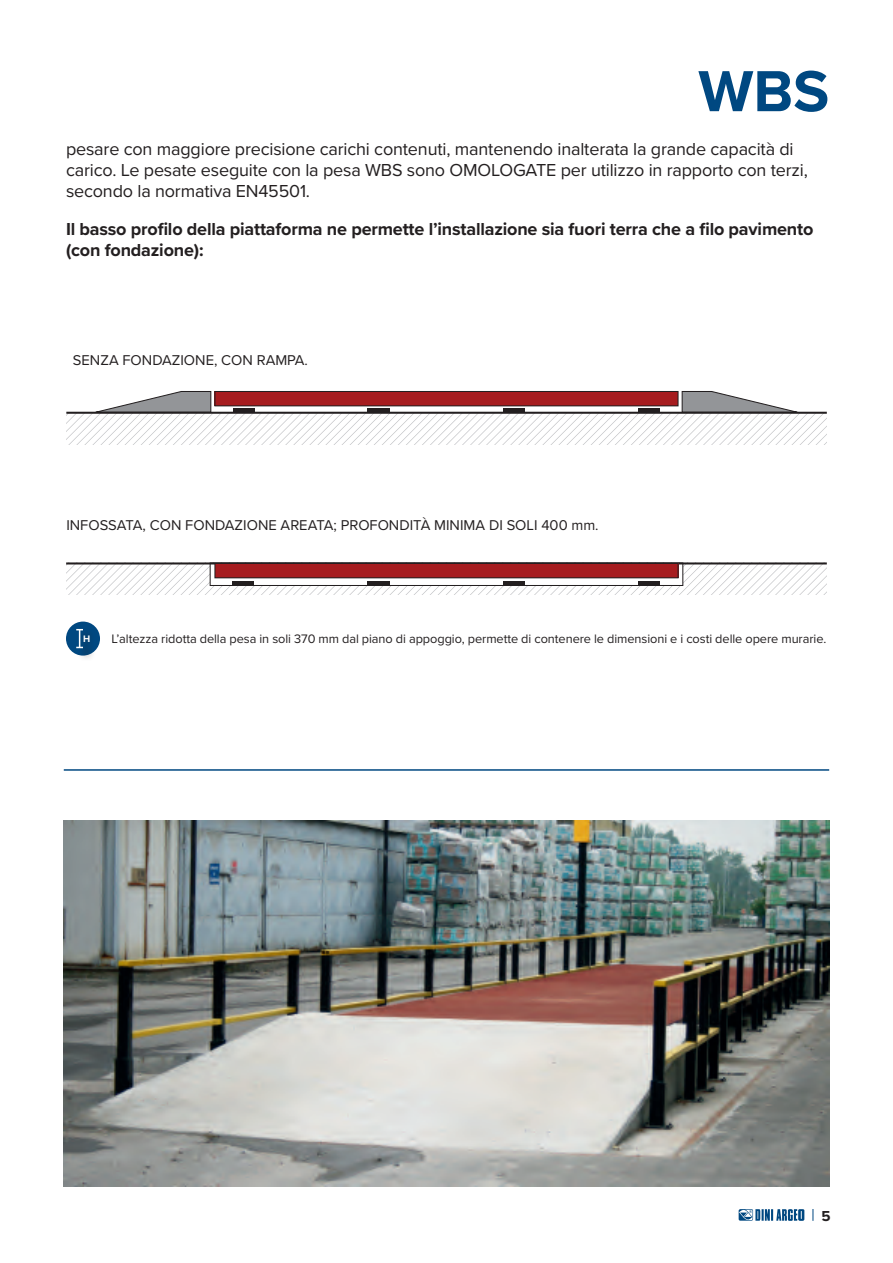
<style>
.page{position:relative;width:893px;height:1263px;background:#fff}
.page>*{position:absolute;margin:0;border:0;box-sizing:border-box;transform-origin:0 0}
.t1{font:700 60px "Proxima Nova";color:#004881}
.t2{font:18px/21px "Proxima Nova";letter-spacing:-.01em;color:#231f20}
.t3{font:700 18px/21px "Proxima Nova";letter-spacing:-.01em;color:#231f20}
.t4{font:700 15px "Proxima Nova";color:#231f20}
.t5{font:14.7px "Proxima Nova";color:#231f20}
.t6{font:12.75px "Proxima Nova";letter-spacing:-.005em;color:#231f20}
.t7{font:700 9.75px "Proxima Nova";color:#fff}
</style>
<div class="page">
<svg style="left:813px;top:1209px;width:1px;height:12px"></svg>
<svg style="left:739px;top:1209px;width:65px;height:12px"></svg>
<div style="left:66px;top:621px;width:34px;height:35px;background:#004881;border-radius:50%"></div>
<div style="left:76px;top:628px;width:20px;height:33px;background:#231f20;opacity:.75"></div>
<svg style="left:76px;top:629px;width:7px;height:19px"></svg>
<svg style="left:66px;top:391px;width:761px;height:54px"></svg>
<hr style="left:66px;top:412px;width:761px;height:2px;background:#231f20">
<svg style="left:66px;top:564px;width:761px;height:31px"></svg>
<div style="left:210px;top:563px;width:473px;height:22px;background:linear-gradient(to right,#fdfdfd,#fff)"></div>
<hr style="left:233px;top:581px;width:21px;height:4px;background:#231f20">
<hr style="left:367px;top:581px;width:22px;height:4px;background:#231f20">
<hr style="left:503px;top:581px;width:22px;height:4px;background:#231f20">
<hr style="left:638px;top:581px;width:22px;height:4px;background:#231f20">
<div style="left:210px;top:562px;width:473px;height:24px;border:1px solid #231f20"></div>
<hr style="left:66px;top:562px;width:761px;height:2px;background:#231f20">
<div style="left:215px;top:563px;width:463px;height:15px;background:#a61c1f"></div>
<div style="left:214px;top:563px;width:465px;height:15px;border:1px solid #231f20"></div>
<hr style="left:64px;top:769px;width:765px;height:2px;background:#004881">
<img style="left:64px;top:821px;width:765px;height:365px">
<h1 class="t1" style="left:698px;top:46px;width:132px">WBS</h1>
<p class="t2" style="left:66px;top:137px;width:743px">pesare con maggiore precisione carichi contenuti, mantenendo inalterata la grande capacità di carico. Le pesate eseguite con la pesa WBS sono OMOLOGATE per utilizzo in rapporto con terzi, secondo la normativa EN45501.</p>
<p class="t3" style="left:66px;top:218px;width:749px">Il basso profilo della piattaforma ne permette l’installazione sia fuori terra che a filo pavimento (con fondazione):</p>
<p class="t5" style="left:73px;top:349px;width:236px">SENZA FONDAZIONE, CON RAMPA.</p>
<p class="t5" style="left:66px;top:514px;width:534px">INFOSSATA, CON FONDAZIONE AREATA; PROFONDITÀ MINIMA DI SOLI 400 mm.</p>
<p class="t7" style="left:83px;top:632px;width:9px">H</p>
<p class="t6" style="left:112px;top:629px;width:716px">L’altezza ridotta della pesa in soli 370 mm dal piano di appoggio, permette di contenere le dimensioni e i costi delle opere murarie.</p>
<p class="t4" style="left:821px;top:1204px;width:11px">5</p>
</div>
